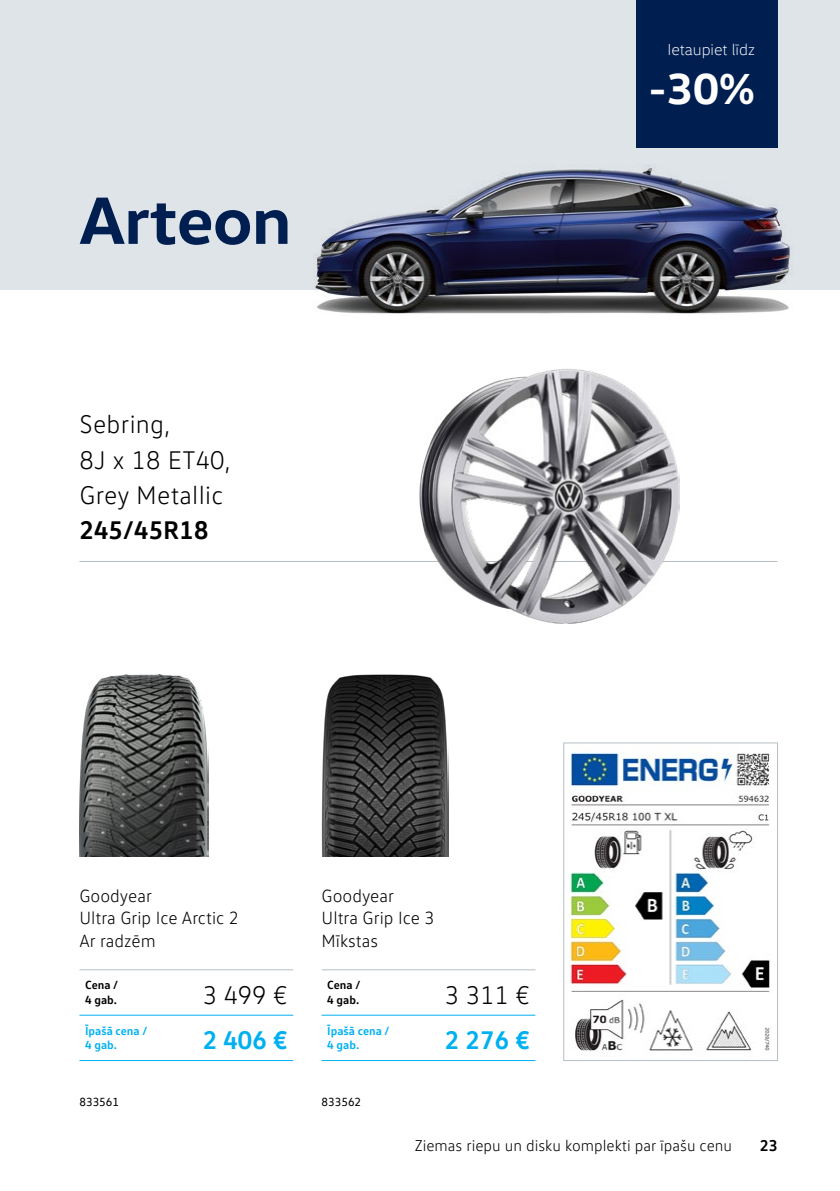
<style>
.page{position:relative;width:840px;height:1191px;background:#fff}
.page>*{position:absolute;margin:0;border:0;box-sizing:border-box;transform-origin:0 0}
.Headline_80pt{font:700 68px "VW Head";letter-spacing:-.01em;color:#001e50}
.Secondary_headline{font:700 44.2px "VW Head";color:#fff}
.Highlight_text_18pt{font:300 26px/35px "VW Text";letter-spacing:.01em;color:#000}
.Copy_9pt{font:300 26px "VW Text";color:#000}
.Copy_9pt-2{font:700 26px "VW Text";letter-spacing:.01em;color:#00b0f0}
.Highlight_text_18pt-2{font:700 26px "VW Text";letter-spacing:.01em;color:#000}
.Copy_9pt-3{font:300 18px/22.6px "VW Text";color:#000}
.Secondary_headline-2{font:300 16.2px "VW Head";color:#fff}
.t1{font:300 16px "VW Text";color:#000}
.t2{font:700 16px "VW Text";color:#000}
.Copy_9pt-4{font:700 12px/14.4px "VW Text";color:#00b0f0}
.Copy_9pt-5{font:700 12px/14.4px "VW Text";color:#000}
.Copy_9pt-6{font:12px "VW Text";color:#000}
</style>
<div class="page">
<div style="left:0;top:0;width:839px;height:289px;background:#dfe4e8"></div>
<div style="left:635px;top:0;width:142px;height:147px;background:#001e50"></div>
<hr style="left:79px;top:969px;width:214px;height:1px;background:#b6bfc5">
<hr style="left:321px;top:969px;width:214px;height:1px;background:#b6bfc5">
<hr style="left:79px;top:1014px;width:214px;height:1px;background:#00b0f0">
<hr style="left:321px;top:1014px;width:214px;height:1px;background:#00b0f0">
<hr style="left:79px;top:1060px;width:214px;height:1px;background:#00b0f0">
<hr style="left:321px;top:1060px;width:214px;height:1px;background:#00b0f0">
<img style="left:79px;top:674px;width:129px;height:182px">
<img style="left:321px;top:674px;width:127px;height:182px">
<hr style="left:79px;top:561px;width:698px;height:1px;background:#b6bfc5">
<img style="left:419px;top:452px;width:260px;height:171px">
<img style="left:570px;top:745px;width:201px;height:306px">
<div style="left:563px;top:742px;width:214px;height:319px;border:1px solid #b6bfc5"></div>
<img style="left:283px;top:54px;width:530px;height:398px">
<p class="Headline_80pt" style="left:79px;top:176px;width:213px">Arteon</p>
<p class="Highlight_text_18pt" style="left:79px;top:407px;width:152px">Sebring,<br>8J x 18 ET40,<br>Grey Metallic</p>
<p class="Highlight_text_18pt-2" style="left:79px;top:513px;width:130px">245/45R18</p>
<p class="Secondary_headline-2" style="left:667px;top:40px;width:89px">Ietaupiet līdz</p>
<p class="Secondary_headline" style="left:648px;top:59px;width:108px">-30%</p>
<p class="Copy_9pt-3" style="left:79px;top:884px;width:161px">Goodyear<br>Ultra Grip Ice Arctic 2<br>Ar radzēm</p>
<p class="Copy_9pt-3" style="left:321px;top:884px;width:114px">Goodyear<br>Ultra Grip Ice 3<br>Mīkstas</p>
<p class="Copy_9pt" style="left:202px;top:979px;width:86px">3 499 €</p>
<p class="Copy_9pt" style="left:444px;top:979px;width:86px">3 311 €</p>
<p class="Copy_9pt-2" style="left:202px;top:1023px;width:86px">2 406 €</p>
<p class="Copy_9pt-2" style="left:444px;top:1023px;width:86px">2 276 €</p>
<p class="Copy_9pt-5" style="left:85px;top:977px;width:35px">Cena /<br>4 gab.</p>
<p class="Copy_9pt-5" style="left:327px;top:977px;width:35px">Cena /<br>4 gab.</p>
<p class="Copy_9pt-4" style="left:85px;top:1023px;width:64px">Īpašā cena /<br>4 gab.</p>
<p class="Copy_9pt-4" style="left:327px;top:1023px;width:64px">Īpašā cena /<br>4 gab.</p>
<p class="Copy_9pt-6" style="left:79px;top:1094px;width:41px">833561</p>
<p class="Copy_9pt-6" style="left:321px;top:1094px;width:41px">833562</p>
<p class="t1" style="left:414px;top:1136px;width:319px">Ziemas riepu un disku komplekti par īpašu cenu</p>
<p class="t2" style="left:759px;top:1135px;width:19px">23</p>
</div>
